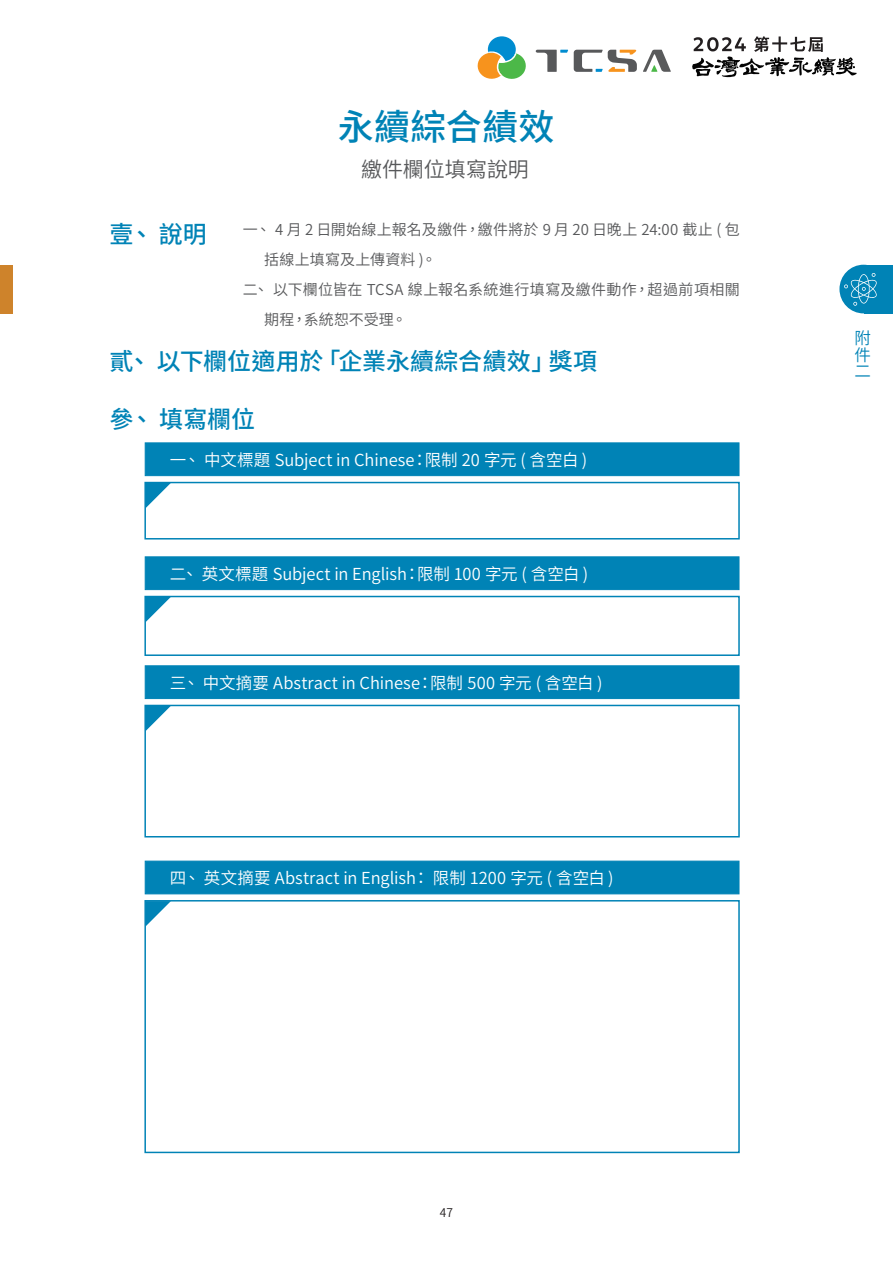
<style>
.page{position:relative;width:893px;height:1263px;background:#fff}
.page>*{position:absolute;margin:0;border:0;box-sizing:border-box;transform-origin:0 0}
.表格標題24置中{font:500 36px "Source Han Sans TW";letter-spacing:.005em;color:#0083b6}
.t1{font:500 24px "Source Han Sans TW";letter-spacing:-.005em;color:#0083b6}
.表格副標14置中{font:21px "Source Han Sans TW";letter-spacing:-.005em;color:#57585a}
.表格內文11白{font:16.5px "Source Han Sans TW";color:#fff}
.項目內容_退縮零格{font:16.5px/16.5px "Source Han Sans TW";color:#0083b6;text-align:justify}
.項目內容_退縮兩格{font:15px/30px "Source Han Sans TW";letter-spacing:.015em;color:#57585a}
.t2{font:12px "Source Han Sans TW";color:#231f20}
</style>
<div class="page">
<svg style="left:574px;top:50px;width:63px;height:22px"></svg>
<svg style="left:536px;top:50px;width:32px;height:22px"></svg>
<svg style="left:643px;top:50px;width:28px;height:22px"></svg>
<svg style="left:477px;top:36px;width:49px;height:43px"></svg>
<svg style="left:692px;top:36px;width:165px;height:41px"></svg>
<div style="left:0;top:265px;width:13px;height:48px;background:#ce832b"></div>
<div style="left:145px;top:443px;width:594px;height:33px;background:#0083b6;border:1px solid #0083b6"></div>
<div style="left:145px;top:557px;width:594px;height:33px;background:#0083b6;border:1px solid #0083b6"></div>
<div style="left:145px;top:666px;width:594px;height:33px;background:#0083b6"></div>
<div style="left:145px;top:861px;width:594px;height:33px;background:#0083b6;border:1px solid #0083b6"></div>
<div style="left:144px;top:482px;width:596px;height:57px;border:2px solid #0083b6"></div>
<div style="left:144px;top:596px;width:596px;height:60px;border:2px solid #0083b6"></div>
<div style="left:144px;top:705px;width:596px;height:132px;border:2px solid #0083b6"></div>
<div style="left:144px;top:900px;width:596px;height:253px;border:2px solid #0083b6"></div>
<svg style="left:145px;top:483px;width:26px;height:25px"></svg>
<svg style="left:145px;top:597px;width:26px;height:25px"></svg>
<svg style="left:145px;top:706px;width:26px;height:25px"></svg>
<svg style="left:145px;top:901px;width:26px;height:25px"></svg>
<div style="left:864px;top:265px;width:29px;height:48px;background:#0083b6"></div>
<div style="left:839px;top:265px;width:48px;height:48px;background:#0083b6;border-radius:50%"></div>
<svg style="left:844px;top:273px;width:33px;height:33px"></svg>
<h3 class="t1" style="left:109px;top:220px;width:99px">壹、 說明</h3>
<p class="表格標題24置中" style="left:338px;top:106px;width:218px">永續綜合績效</p>
<p class="表格副標14置中" style="left:361px;top:158px;width:169px">繳件欄位填寫說明</p>
<p class="項目內容_退縮兩格" style="left:264px;top:214px;width:477px;text-indent:-21px">一、 4 月 2 日開始線上報名及繳件，繳件將於 9 月 20 日晚上 24:00 截止 ( 包括線上填寫及上傳資料 )。</p>
<p class="項目內容_退縮兩格" style="left:264px;top:274px;width:477px;text-indent:-21px">二、 以下欄位皆在 TCSA 線上報名系統進行填寫及繳件動作，超過前項相關期程，系統恕不受理。</p>
<h3 class="t1" style="left:109px;top:347px;width:489px">貳、 以下欄位適用於「企業永續綜合績效」獎項</h3>
<h3 class="t1" style="left:109px;top:406px;width:147px">參、 填寫欄位</h3>
<p class="表格內文11白" style="left:170px;top:450px;width:419px">一、 中文標題 Subject in Chinese：限制 20 字元 ( 含空白 )</p>
<p class="表格內文11白" style="left:170px;top:564px;width:420px">二、 英文標題 Subject in English：限制 100 字元 ( 含空白 )</p>
<p class="表格內文11白" style="left:170px;top:673px;width:434px">三、 中文摘要 Abstract in Chinese：限制 500 字元 ( 含空白 )</p>
<p class="表格內文11白" style="left:170px;top:868px;width:445px">四、 英文摘要 Abstract in English： 限制 1200 字元 ( 含空白 )</p>
<p class="項目內容_退縮零格" style="left:855px;top:330px;width:17px">附件二</p>
<p class="t2" style="left:440px;top:1205px;width:15px">47</p>
</div>
